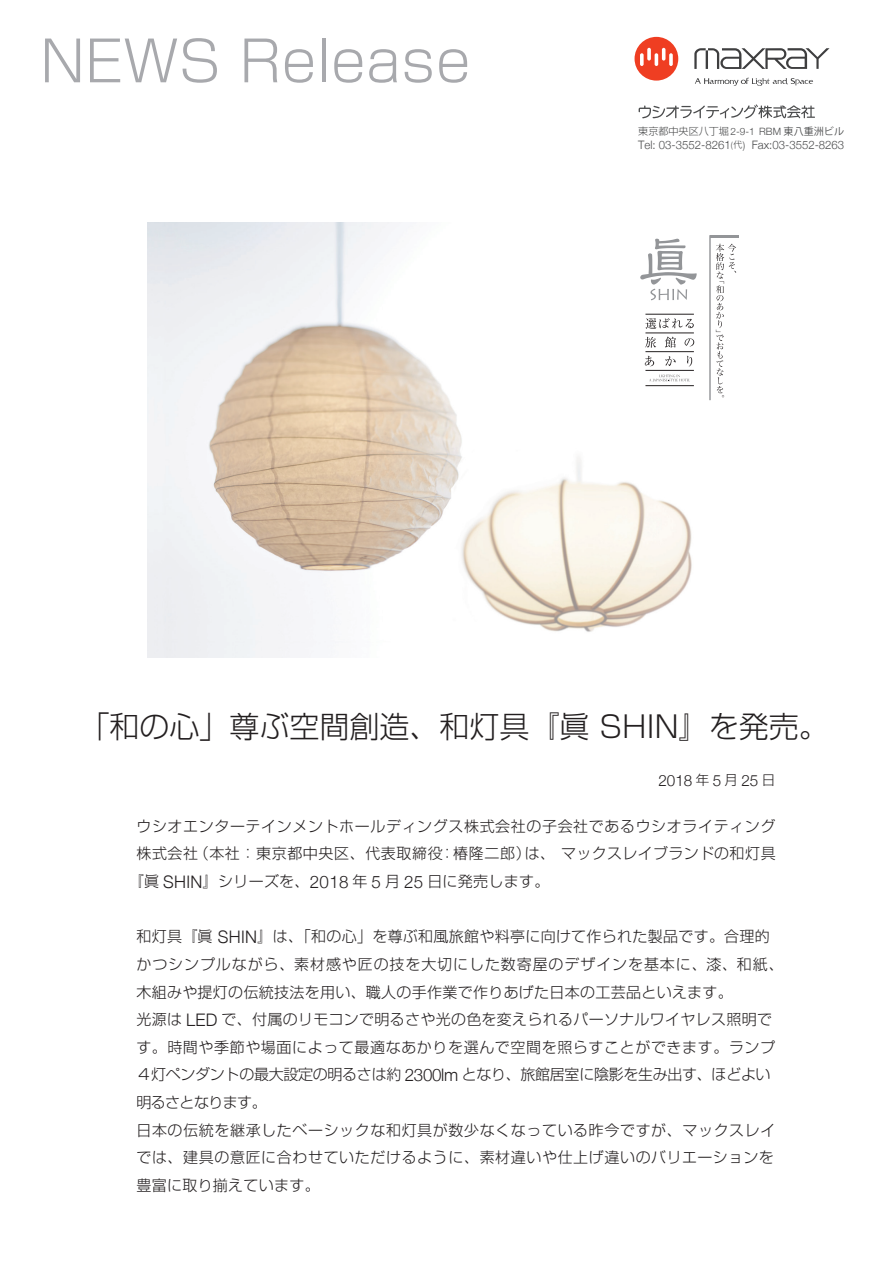
<style>
.page{position:relative;width:893px;height:1263px;background:#fff}
.page>*{position:absolute;margin:0;border:0;box-sizing:border-box;transform-origin:0 0}
.t1{font:300 55.5px "Shin Go Pro";color:#a8a9ad}
.t2{font:300 30px "Shin Go Pro";color:#231f20}
.t3{font:300 15.6px "Helvetica Neue LT";color:#231f20}
.t4{font:300 15px/27.6px "Shin Go Pro";letter-spacing:.02em;color:#231f20}
.t5{font:300 15px "Shin Go Pro";letter-spacing:.04em;color:#231f20}
.t6{font:300 11.55px "Helvetica Neue LT";color:#4b4c4d}
.t7{font:300 10.05px "Shin Go Pro";color:#4b4c4d}
.s1{font-family:"Helvetica Neue LT"}
.s2{font-family:"Koz Go Pr 6 N";font-weight:400}
.s3{font-size:8.7px}
.s4{font-family:"Shin Go Pro";font-size:9px}
.s5{font-size:10.35px}
.s6{font-family:"Shin Go Pro";font-size:13.5px}
.s7{font-family:"Helvetica Neue LT";font-size:17.25px}
</style>
<div class="page">
<svg style="left:634px;top:37px;width:44px;height:44px"></svg>
<svg style="left:694px;top:48px;width:135px;height:21px"></svg>
<svg style="left:695px;top:77px;width:118px;height:9px"></svg>
<svg style="left:639px;top:104px;width:176px;height:14px"></svg>
<img style="left:147px;top:223px;width:592px;height:434px">
<svg style="left:649px;top:375px;width:41px;height:7px"></svg>
<svg style="left:645px;top:318px;width:49px;height:11px"></svg>
<svg style="left:645px;top:337px;width:11px;height:11px"></svg>
<svg style="left:665px;top:337px;width:11px;height:11px"></svg>
<svg style="left:685px;top:338px;width:9px;height:9px"></svg>
<svg style="left:645px;top:356px;width:9px;height:10px"></svg>
<svg style="left:665px;top:356px;width:11px;height:10px"></svg>
<svg style="left:687px;top:356px;width:5px;height:11px"></svg>
<hr style="left:645px;top:314px;width:49px;height:1px;background:#231f20">
<hr style="left:645px;top:333px;width:49px;height:1px;background:#231f20">
<hr style="left:645px;top:351px;width:49px;height:1px;background:#231f20">
<hr style="left:645px;top:370px;width:49px;height:1px;background:#231f20">
<hr style="left:645px;top:385px;width:49px;height:1px;background:#231f20">
<svg style="left:640px;top:239px;width:57px;height:61px"></svg>
<svg style="left:716px;top:244px;width:20px;height:153px"></svg>
<hr style="left:710px;top:235px;width:29px;height:2px;background:#939598">
<hr style="left:709px;top:235px;width:2px;height:165px;background:#939598">
<h1 class="t1" style="left:40px;top:16px;width:432px">NEWS Release</h1>
<p class="t7" style="left:638px;top:123px;width:207px">東京都中央区八丁堀<span class="s1">2-9-1 RBM</span> <span class="s2">東八重洲ビル</span></p>
<p class="t6" style="left:638px;top:138px;width:207px">Tel: 03-3552-8261<span class="s3">(</span><span class="s4">代</span><span class="s5">)</span> Fax:03-3552-8263</p>
<h2 class="t2" style="left:79px;top:702px;width:751px">「和の心」尊ぶ空間創造、和灯具『眞 SHIN』を発売。</h2>
<p class="t3" style="left:658px;top:770px;width:118px">2018<span class="s6">年</span>5<span class="s6">月</span>25<span class="s6">日</span></p>
<p class="t5" style="left:136px;top:814px;width:641px">ウシオエンターテインメントホールディングス株式会社の子会社であるウシオライティング</p>
<p class="t5" style="left:136px;top:841px;width:641px">株式会社（本社：東京都中央区、代表取締役：椿隆二郎）は、マックスレイブランドの和灯具</p>
<p class="t4" style="left:129px;top:865px;width:437px">『眞 <span class="s7">SHIN</span>』シリーズを、<span class="s7">2018</span> 年 <span class="s7">5</span> 月 <span class="s7">25</span> 日に発売します。　</p>
<p class="t4" style="left:136px;top:921px;width:649px">和灯具『眞 <span class="s7">SHIN</span>』は、「和の心」を尊ぶ和風旅館や料亭に向けて作られた製品です。合理的かつシンプルながら、素材感や匠の技を大切にした数寄屋のデザインを基本に、漆、和紙、木組みや提灯の伝統技法を用い、職人の手作業で作りあげた日本の工芸品といえます。<br>光源は <span class="s7">LED</span> で、付属のリモコンで明るさや光の色を変えられるパーソナルワイヤレス照明です。時間や季節や場面によって最適なあかりを選んで空間を照らすことができます。ランプ４灯ペンダントの最大設定の明るさは約 <span class="s7">2300lm</span> となり、旅館居室に陰影を生み出す、ほどよい明るさとなります。<br>日本の伝統を継承したベーシックな和灯具が数少なくなっている昨今ですが、マックスレイでは、建具の意匠に合わせていただけるように、素材違いや仕上げ違いのバリエーションを豊富に取り揃えています。</p>
</div>
